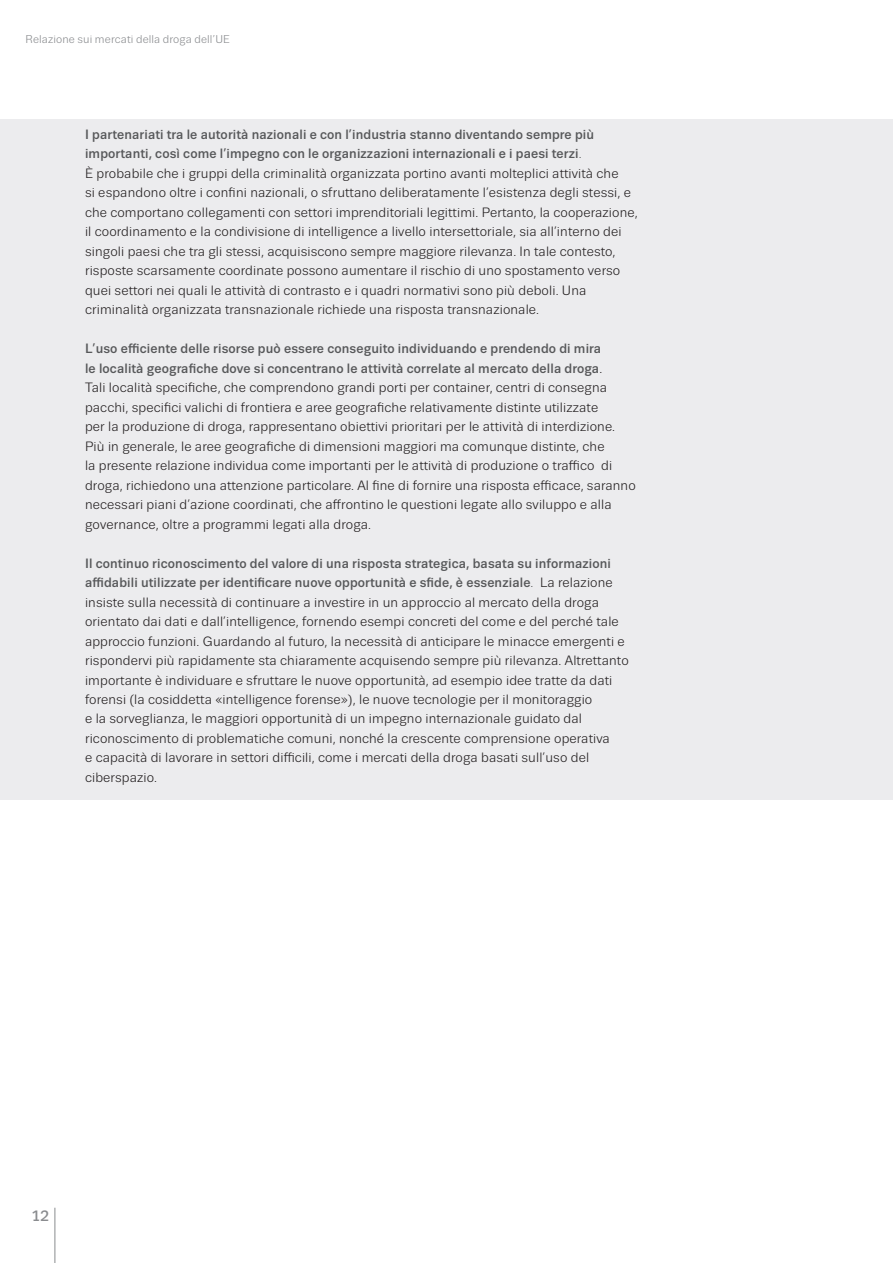
<style>
.page{position:relative;width:893px;height:1263px;background:#fff}
.page>*{position:absolute;margin:0;border:0;box-sizing:border-box;transform-origin:0 0}
.t1{font:500 15px "Trivia Sans";color:#8a8c8f}
.t2{font:13.5px/19.5px "Trivia Sans";letter-spacing:.01em;color:#231f20}
.t3{font:11.25px "Trivia Sans";letter-spacing:.01em;color:#8a8c8f}
.s1{font-weight:500;color:#57585a}
.s2{color:#57585a}
</style>
<div class="page">
<hr style="left:55px;top:1208px;width:1px;height:55px;background:#8a8c8f">
<div style="left:0;top:119px;width:893px;height:680px;background:#ececee"></div>
<p class="t3" style="left:26px;top:33px;width:206px">Relazione sui mercati della droga dell’UE</p>
<p class="t2" style="left:85px;top:124px;width:554px"><span class="s1">I partenariati tra le autorità nazionali e con l’industria stanno diventando sempre più importanti, così come l’impegno con le organizzazioni internazionali e i paesi terzi</span><span class="s2">.<br></span>È probabile che i gruppi della criminalità organizzata portino avanti molteplici attività che<br>si espandono oltre i confini nazionali, o sfruttano deliberatamente l’esistenza degli stessi, e che comportano collegamenti con settori imprenditoriali legittimi. Pertanto, la cooperazione, il coordinamento e la condivisione di intelligence a livello intersettoriale, sia all’interno dei singoli paesi che tra gli stessi, acquisiscono sempre maggiore rilevanza. In tale contesto, risposte scarsamente coordinate possono aumentare il rischio di uno spostamento verso quei settori nei quali le attività di contrasto e i quadri normativi sono più deboli. Una criminalità organizzata transnazionale richiede una risposta transnazionale.</p>
<p class="t2" style="left:85px;top:339px;width:552px"><span class="s1">L’uso efficiente delle risorse può essere conseguito individuando e prendendo di mira<br>le località geografiche dove si concentrano le attività correlate al mercato della droga</span>.<br>Tali località specifiche, che comprendono grandi porti per container, centri di consegna pacchi, specifici valichi di frontiera e aree geografiche relativamente distinte utilizzate<br>per la produzione di droga, rappresentano obiettivi prioritari per le attività di interdizione.<br>Più in generale, le aree geografiche di dimensioni maggiori ma comunque distinte, che<br>la presente relazione individua come importanti per le attività di produzione o traffico di droga, richiedono una attenzione particolare. Al fine di fornire una risposta efficace, saranno necessari piani d’azione coordinati, che affrontino le questioni legate allo sviluppo e alla governance, oltre a programmi legati alla droga.</p>
<p class="t2" style="left:85px;top:553px;width:545px"><span class="s1">Il continuo riconoscimento del valore di una risposta strategica, basata su informazioni affidabili utilizzate per identificare nuove opportunità e sfide, è essenziale</span><span class="s2">.</span> La relazione insiste sulla necessità di continuare a investire in un approccio al mercato della droga orientato dai dati e dall’intelligence, fornendo esempi concreti del come e del perché tale approccio funzioni. Guardando al futuro, la necessità di anticipare le minacce emergenti e rispondervi più rapidamente sta chiaramente acquisendo sempre più rilevanza. Altrettanto importante è individuare e sfruttare le nuove opportunità, ad esempio idee tratte da dati forensi (la cosiddetta «intelligence forense»), le nuove tecnologie per il monitoraggio<br>e la sorveglianza, le maggiori opportunità di un impegno internazionale guidato dal riconoscimento di problematiche comuni, nonché la crescente comprensione operativa<br>e capacità di lavorare in settori difficili, come i mercati della droga basati sull’uso del ciberspazio.</p>
<p class="t1" style="left:31px;top:1208px;width:19px">12</p>
</div>
